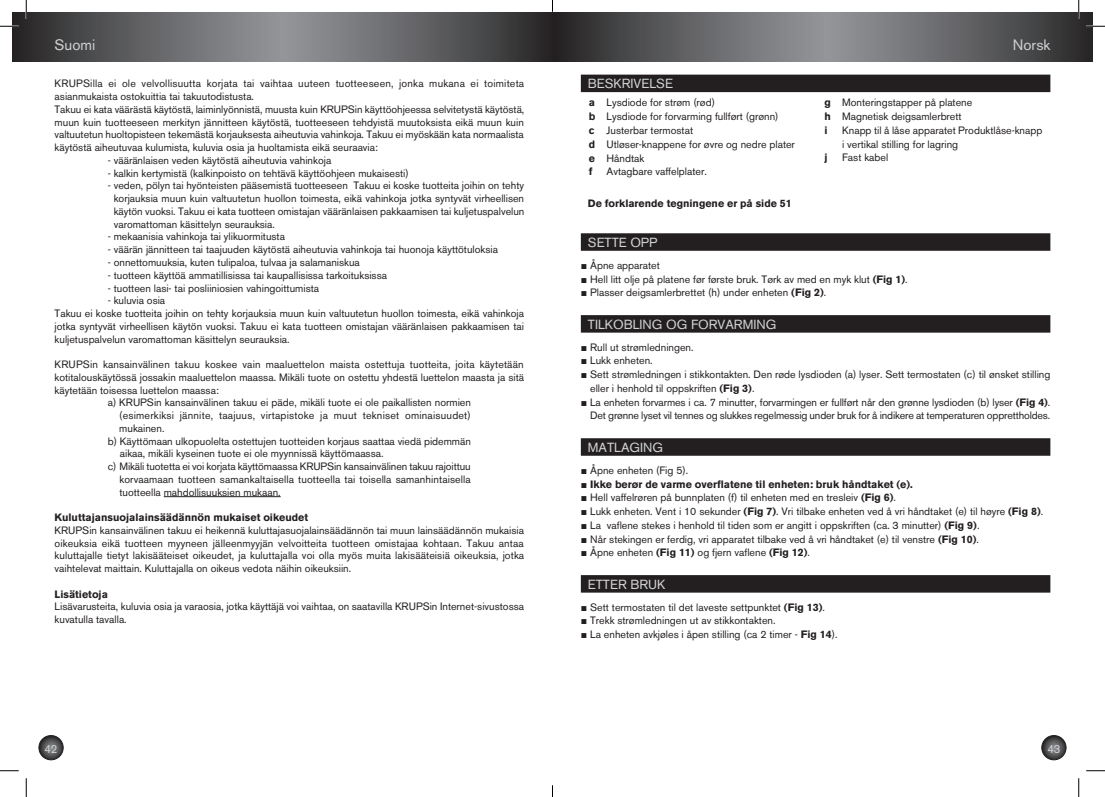
<style>
.page{position:relative;width:1105px;height:797px;background:#fff}
.page>*{position:absolute;margin:0;border:0;box-sizing:border-box;transform-origin:0 0}
.t1{font:15px "Akzidenz Grotesk BE";color:#d1d2d4}
.t2{font:13.12px "Akzidenz Grotesk BE";color:#d1d2d4}
.t3{font:11.88px "Akzidenz Grotesk BE";color:#d1d2d4;scale:.95 1}
.t4{font:10.62px/12.8px "Akzidenz Grotesk BE";color:#231f20}
.t5{font:700 10.62px "Akzidenz Grotesk BE";color:#231f20}
.t6{font:10.62px "Akzidenz Grotesk BE";letter-spacing:.02em;color:#231f20}
.s1{font-weight:700}
.s2{font-family:"Arial"}
.s3{font-family:"Arial";font-weight:400}
</style>
<div class="page">
<svg style="left:39px;top:735px;width:24px;height:24px"></svg>
<div style="left:39px;top:735px;width:24px;height:25px;border:1px solid #231f20;border-radius:50%"></div>
<svg style="left:1042px;top:735px;width:24px;height:24px"></svg>
<div style="left:1041px;top:735px;width:25px;height:25px;border:1px solid #231f20;border-radius:50%"></div>
<svg style="left:552px;top:12px;width:541px;height:50px;background:#606163"></svg>
<svg style="left:12px;top:12px;width:540px;height:50px;background:#606163"></svg>
<hr style="left:164px;top:496px;width:117px;height:1px;background:#231f20">
<div style="left:581px;top:75px;width:469px;height:17px;background:#231f20"></div>
<div style="left:581px;top:233px;width:469px;height:18px;background:#231f20"></div>
<div style="left:581px;top:315px;width:469px;height:17px;background:#231f20"></div>
<div style="left:581px;top:438px;width:469px;height:18px;background:#231f20"></div>
<div style="left:581px;top:575px;width:469px;height:17px;background:#231f20"></div>
<svg style="left:0;top:25px;width:19px;height:2px"></svg>
<svg style="left:1086px;top:25px;width:19px;height:2px"></svg>
<svg style="left:0;top:770px;width:19px;height:1px"></svg>
<svg style="left:1086px;top:770px;width:19px;height:1px"></svg>
<svg style="left:25px;top:0;width:2px;height:19px"></svg>
<svg style="left:25px;top:778px;width:2px;height:19px"></svg>
<svg style="left:1078px;top:0;width:1px;height:19px"></svg>
<svg style="left:1078px;top:778px;width:1px;height:19px"></svg>
<svg style="left:552px;top:785px;width:1px;height:12px"></svg>
<h1 class="t1" style="left:55px;top:36px;width:42px">Suomi</h1>
<h1 class="t1" style="left:1013px;top:36px;width:39px">Norsk</h1>
<p class="t4" style="left:55px;top:77px;width:471px">KRUPSilla ei ole velvollisuutta korjata tai vaihtaa uuteen tuotteeseen, jonka mukana ei toimiteta asianmukaista ostokuittia tai takuutodistusta.<br>Takuu ei kata väärästä käytöstä, laiminlyönnistä, muusta kuin KRUPSin käyttöohjeessa selvitetystä käytöstä, muun kuin tuotteeseen merkityn jännitteen käytöstä, tuotteeseen tehdyistä muutoksista eikä muun kuin valtuutetun huoltopisteen tekemästä korjauksesta aiheutuvia vahinkoja. Takuu ei myöskään kata normaalista käytöstä aiheutuvaa kulumista, kuluvia osia ja huoltamista eikä seuraavia:</p>
<p class="t4" style="left:108px;top:154px;width:225px">- vääränlaisen veden käytöstä aiheutuvia vahinkoja</p>
<p class="t4" style="left:108px;top:167px;width:303px">- kalkin kertymistä (kalkinpoisto on tehtävä käyttöohjeen mukaisesti)</p>
<p class="t4" style="left:114px;top:179px;width:412px;text-align:justify;text-indent:-6px">- veden, pölyn tai hyönteisten pääsemistä tuotteeseen Takuu ei koske tuotteita joihin on tehty korjauksia muun kuin valtuutetun huollon toimesta, eikä vahinkoja jotka syntyvät virheellisen käytön vuoksi. Takuu ei kata tuotteen omistajan vääränlaisen pakkaamisen tai kuljetuspalvelun varomattoman käsittelyn seurauksia.</p>
<p class="t4" style="left:108px;top:230px;width:179px">- mekaanisia vahinkoja tai ylikuormitusta</p>
<p class="t4" style="left:108px;top:243px;width:392px">- väärän jännitteen tai taajuuden käytöstä aiheutuvia vahinkoja tai huonoja käyttötuloksia</p>
<p class="t4" style="left:108px;top:256px;width:254px">- onnettomuuksia, kuten tulipaloa, tulvaa ja salamaniskua</p>
<p class="t4" style="left:108px;top:269px;width:281px">- tuotteen käyttöä ammatillisissa tai kaupallisissa tarkoituksissa</p>
<p class="t4" style="left:108px;top:281px;width:213px">- tuotteen lasi- tai posliiniosien vahingoittumista</p>
<p class="t4" style="left:55px;top:294px;width:471px;text-indent:53px">- kuluvia osia<br>Takuu ei koske tuotteita joihin on tehty korjauksia muun kuin valtuutetun huollon toimesta, eikä vahinkoja jotka syntyvät virheellisen käytön vuoksi. Takuu ei kata tuotteen omistajan vääränlaisen pakkaamisen tai kuljetuspalvelun varomattoman käsittelyn seurauksia.</p>
<p class="t4" style="left:55px;top:358px;width:471px">KRUPSin kansainvälinen takuu koskee vain maaluettelon maista ostettuja tuotteita, joita käytetään</p>
<p class="t4" style="left:55px;top:371px;width:471px">kotitalouskäytössä jossakin maaluettelon maassa. Mikäli tuote on ostettu yhdestä luettelon maasta ja sitä</p>
<p class="t4" style="left:55px;top:383px;width:166px">käytetään toisessa luettelon maassa:</p>
<p class="t4" style="left:108px;top:396px;width:365px">a) KRUPSin kansainvälinen takuu ei päde, mikäli tuote ei ole paikallisten normien</p>
<p class="t6" style="left:119px;top:409px;width:353px">(esimerkiksi jännite, taajuus, virtapistoke ja muut tekniset ominaisuudet)</p>
<p class="t4" style="left:119px;top:422px;width:47px">mukainen.</p>
<p class="t4" style="left:108px;top:434px;width:365px">b) Käyttömaan ulkopuolelta ostettujen tuotteiden korjaus saattaa viedä pidemmän</p>
<p class="t4" style="left:120px;top:447px;width:265px">aikaa, mikäli kyseinen tuote ei ole myynnissä käyttömaassa.</p>
<p class="t4" style="left:108px;top:460px;width:364px">c) Mikäli tuotetta ei voi korjata käyttömaassa KRUPSin kansainvälinen takuu rajoittuu</p>
<p class="t4" style="left:119px;top:473px;width:353px">korvaamaan tuotteen samankaltaisella tuotteella tai toisella samanhintaisella</p>
<p class="t4" style="left:119px;top:485px;width:163px">tuotteella mahdollisuuksien mukaan.</p>
<p class="t5" style="left:55px;top:511px;width:255px">Kuluttajansuojalainsäädännön mukaiset oikeudet</p>
<p class="t4" style="left:55px;top:524px;width:471px;text-align:justify">KRUPSin kansainvälinen takuu ei heikennä kuluttajasuojalainsäädännön tai muun lainsäädännön mukaisia oikeuksia eikä tuotteen myyneen jälleenmyyjän velvoitteita tuotteen omistajaa kohtaan. Takuu antaa kuluttajalle tietyt lakisääteiset oikeudet, ja kuluttajalla voi olla myös muita lakisääteisiä oikeuksia, jotka vaihtelevat maittain. Kuluttajalla on oikeus vedota näihin oikeuksiin.</p>
<p class="t5" style="left:55px;top:588px;width:55px">Lisätietoja</p>
<p class="t4" style="left:55px;top:600px;width:471px">Lisävarusteita, kuluvia osia ja varaosia, jotka käyttäjä voi vaihtaa, on saatavilla KRUPSin Internet-sivustossa kuvatulla tavalla.</p>
<h1 class="t1" style="left:55px;top:36px;width:39px">Norsk</h1>
<p class="t2" style="left:588px;top:76px;width:87px">BESKRIVELSE</p>
<p class="t4" style="left:589px;top:96px;width:208px;line-height:13.8px"><span class="s1">a</span> Lysdiode for strøm (rød)<br><span class="s1">b</span> Lysdiode for forvarming fullført (grønn)<br><span class="s1">c</span> Justerbar termostat<br><span class="s1">d</span> Utløser-knappene for øvre og nedre plater <span class="s1">e</span> Håndtak<br><span class="s1">f</span></p>
<p class="t4" style="left:824px;top:96px;width:149px;line-height:13.8px"><span class="s1">g</span> Monteringstapper på platene <span class="s1">h</span> Magnetisk deigsamlerbrett<br><span class="s1">i</span></p>
<p class="t4" style="left:842px;top:123px;width:202px;line-height:13.8px">Knapp til å låse apparatet Produktlåse-knapp i vertikal stilling for lagring</p>
<p class="t5" style="left:824px;top:152px;width:5px">j</p>
<p class="t4" style="left:842px;top:151px;width:48px">Fast kabel</p>
<p class="t4" style="left:606px;top:165px;width:102px">Avtagbare vaffelplater.</p>
<p class="t5" style="left:588px;top:197px;width:205px">De forklarende tegningene er på side 51</p>
<p class="t2" style="left:588px;top:234px;width:71px">SETTE OPP</p>
<p class="t4" style="left:581px;top:259px;width:81px"><span class="s2">■</span> Åpne apparatet</p>
<p class="t4" style="left:581px;top:272px;width:328px"><span class="s2">■</span> Hell litt olje på platene før første bruk. Tørk av med en myk klut <span class="s1">(Fig 1)</span>.</p>
<p class="t4" style="left:581px;top:286px;width:247px"><span class="s2">■</span> Plasser deigsamlerbrettet (h) under enheten <span class="s1">(Fig 2)</span>.</p>
<p class="t2" style="left:588px;top:316px;width:190px">TILKOBLING OG FORVARMING</p>
<p class="t4" style="left:581px;top:340px;width:114px"><span class="s2">■</span> Rull ut strømledningen.</p>
<p class="t4" style="left:581px;top:354px;width:73px"><span class="s2">■</span> Lukk enheten.</p>
<p class="t4" style="left:590px;top:367px;width:462px;line-height:13.8px;text-indent:-9px"><span class="s2">■</span> Sett strømledningen i stikkontakten. Den røde lysdioden (a) lyser. Sett termostaten (c) til ønsket stilling eller i henhold til oppskriften <span class="s1">(Fig 3)</span>.</p>
<p class="t4" style="left:581px;top:395px;width:471px;line-height:13.8px;text-align:right"><span class="s2">■</span> La enheten forvarmes i ca. 7 minutter, forvarmingen er fullført når den grønne lysdioden (b) lyser <span class="s1">(Fig 4)</span>.<br>Det grønne lyset vil tennes og slukkes regelmessig under bruk for å indikere at temperaturen opprettholdes.</p>
<p class="t2" style="left:588px;top:439px;width:77px">MATLAGING</p>
<p class="t4" style="left:581px;top:463px;width:109px"><span class="s2">■</span> Åpne enheten (Fig 5).</p>
<p class="t5" style="left:581px;top:477px;width:334px"><span class="s3">■</span> Ikke berør de varme overflatene til enheten: bruk håndtaket (e).</p>
<p class="t4" style="left:581px;top:491px;width:317px"><span class="s2">■</span> Hell vaffelrøren på bunnplaten (f) til enheten med en tresleiv <span class="s1">(Fig 6)</span>.</p>
<p class="t4" style="left:581px;top:505px;width:464px"><span class="s2">■</span> Lukk enheten. Vent i 10 sekunder <span class="s1">(Fig 7)</span>. Vri tilbake enheten ved å vri håndtaket (e) til høyre <span class="s1">(Fig 8)</span>.</p>
<p class="t4" style="left:581px;top:518px;width:400px"><span class="s2">■</span> La vaflene stekes i henhold til tiden som er angitt i oppskriften (ca. 3 minutter) <span class="s1">(Fig 9)</span>.</p>
<p class="t4" style="left:581px;top:532px;width:400px"><span class="s2">■</span> Når stekingen er ferdig, vri apparatet tilbake ved å vri håndtaket (e) til venstre <span class="s1">(Fig 10)</span>.</p>
<p class="t4" style="left:581px;top:546px;width:231px"><span class="s2">■</span> Åpne enheten <span class="s1">(Fig 11)</span> og fjern vaflene <span class="s1">(Fig 12)</span>.</p>
<p class="t2" style="left:588px;top:576px;width:79px">ETTER BRUK</p>
<p class="t4" style="left:581px;top:600px;width:246px"><span class="s2">■</span> Sett termostaten til det laveste settpunktet <span class="s1">(Fig 13)</span>.</p>
<p class="t4" style="left:581px;top:614px;width:196px"><span class="s2">■</span> Trekk strømledningen ut av stikkontakten.</p>
<p class="t4" style="left:581px;top:628px;width:258px"><span class="s2">■</span> La enheten avkjøles i åpen stilling (ca 2 timer - <span class="s1">Fig 14</span>).</p>
<p class="t3" style="left:45px;top:741px;width:15px">42</p>
<p class="t3" style="left:1047px;top:741px;width:15px">43</p>
</div>
